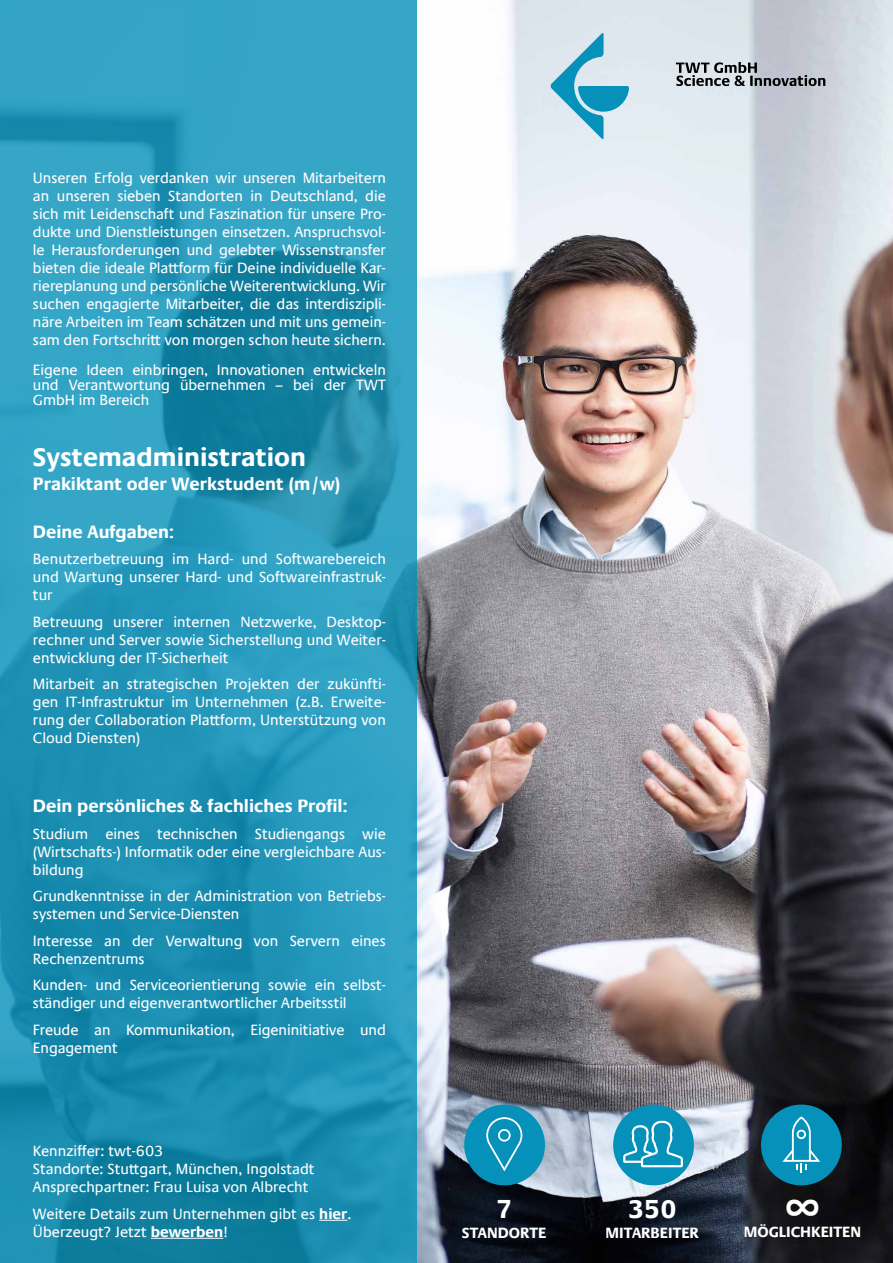
<style>
.page{position:relative;width:893px;height:1263px;background:#fff}
.page>*{position:absolute;margin:0;border:0;box-sizing:border-box;transform-origin:0 0}
.t1{font:700 43.5px "Praxis Com";color:#fff}
.t2{font:700 26.25px "Praxis Com";color:#fff}
.t3{font:700 18px "Praxis Com";color:#fff}
.t4{font:15px/18px "Praxis Com";letter-spacing:-.005em;color:#fff;text-align:justify}
.t5{font:700 15px "Praxis Com";color:#fff}
.s1{font-weight:700}
</style>
<div class="page">
<img style="left:417px;top:1px;width:476px;height:1262px">
<svg style="left:0;top:0;width:417px;height:1263px;background:#2495b7"></svg>
<svg style="left:676px;top:62px;width:149px;height:24px;background:#93989e"></svg>
<svg style="left:551px;top:33px;width:78px;height:106px;background:#9accde"></svg>
<svg style="left:319px;top:1220px;width:28px;height:1px"></svg>
<hr style="left:151px;top:1238px;width:72px;height:1px;background:#fff">
<div style="left:613px;top:1104px;width:81px;height:81px;background:#0591b9;border-radius:50%"></div>
<div style="left:464px;top:1104px;width:81px;height:81px;background:#0591b9;border-radius:50%"></div>
<div style="left:761px;top:1104px;width:81px;height:81px;background:#0591b9;border-radius:50%"></div>
<svg style="left:623px;top:1121px;width:60px;height:46px"></svg>
<svg style="left:782px;top:1116px;width:38px;height:57px"></svg>
<svg style="left:486px;top:1117px;width:36px;height:54px"></svg>
<p class="t4" style="left:33px;top:169px;width:354px">Unseren Erfolg verdanken wir unseren Mitarbeitern an unseren sieben Standorten in Deutschland, die sich mit Leidenschaft und Faszination für unsere Pro&shy;dukte und Dienstleistungen einsetzen. Anspruchsvol&shy;le Herausforderungen und gelebter Wissenstransfer bieten die ideale Plattform für Deine individuelle Kar&shy;riereplanung und persönliche Weiterentwicklung. Wir suchen engagierte Mitarbeiter, die das interdiszipli&shy;näre Arbeiten im Team schätzen und mit uns gemein&shy;sam den Fortschritt von morgen schon heute sichern.</p>
<p class="t4" style="left:33px;top:362px;width:354px;line-height:15px">Eigene Ideen einbringen, Innovationen entwickeln und Verantwortung übernehmen – bei der TWT GmbH im Bereich</p>
<h2 class="t2" style="left:33px;top:441px;width:275px">Systemadministration</h2>
<p class="t3" style="left:33px;top:473px;width:309px">Prakiktant oder Werkstudent (m/w)</p>
<p class="t3" style="left:33px;top:521px;width:143px">Deine Aufgaben:</p>
<p class="t4" style="left:33px;top:550px;width:354px">Benutzerbetreuung im Hard- und Softwarebereich und Wartung unserer Hard- und Softwareinfrastruk&shy;tur</p>
<p class="t4" style="left:33px;top:612px;width:354px">Betreuung unserer internen Netzwerke, Desktop&shy;rechner und Server sowie Sicherstellung und Weiter&shy;entwicklung der IT-Sicherheit</p>
<p class="t4" style="left:33px;top:675px;width:354px">Mitarbeit an strategischen Projekten der zukünfti&shy;gen IT-Infrastruktur im Unternehmen (z.B. Erweite&shy;rung der Collaboration Plattform, Unterstützung von Cloud Diensten)</p>
<p class="t3" style="left:33px;top:795px;width:316px">Dein persönliches &amp; fachliches Profil:</p>
<p class="t4" style="left:33px;top:825px;width:354px">Studium eines technischen Studiengangs wie (Wirtschafts-) Informatik oder eine vergleichbare Aus&shy;bildung</p>
<p class="t4" style="left:33px;top:887px;width:354px">Grundkenntnisse in der Administration von Betriebs&shy;systemen und Service-Diensten</p>
<p class="t4" style="left:33px;top:932px;width:354px">Interesse an der Verwaltung von Servern eines<br>Rechenzentrums</p>
<p class="t4" style="left:33px;top:976px;width:354px">Kunden- und Serviceorientierung sowie ein selbst&shy;ständiger und eigenverantwortlicher Arbeitsstil</p>
<p class="t4" style="left:33px;top:1021px;width:354px">Freude an Kommunikation, Eigeninitiative und<br>Engagement</p>
<p class="t4" style="left:33px;top:1142px;width:283px;text-align:left">Kennziffer: twt-603<br>Standorte: Stuttgart, München, Ingolstadt<br>Ansprechpartner: Frau Luisa von Albrecht</p>
<p class="t4" style="left:33px;top:1205px;width:320px">Weitere Details zum Unternehmen gibt es <span class="s1">hier</span>.<br>Überzeugt? Jetzt <span class="s1">bewerben</span>!</p>
<h2 class="t2" style="left:496px;top:1193px;width:18px">7</h2>
<p class="t5" style="left:462px;top:1223px;width:86px">STANDORTE</p>
<h1 class="t1" style="left:784px;top:1181px;width:39px">∞</h1>
<h2 class="t2" style="left:628px;top:1193px;width:50px">350</h2>
<p class="t5" style="left:606px;top:1223px;width:95px">MITARBEITER</p>
<p class="t5" style="left:744px;top:1223px;width:119px">MÖGLICHKEITEN</p>
</div>
